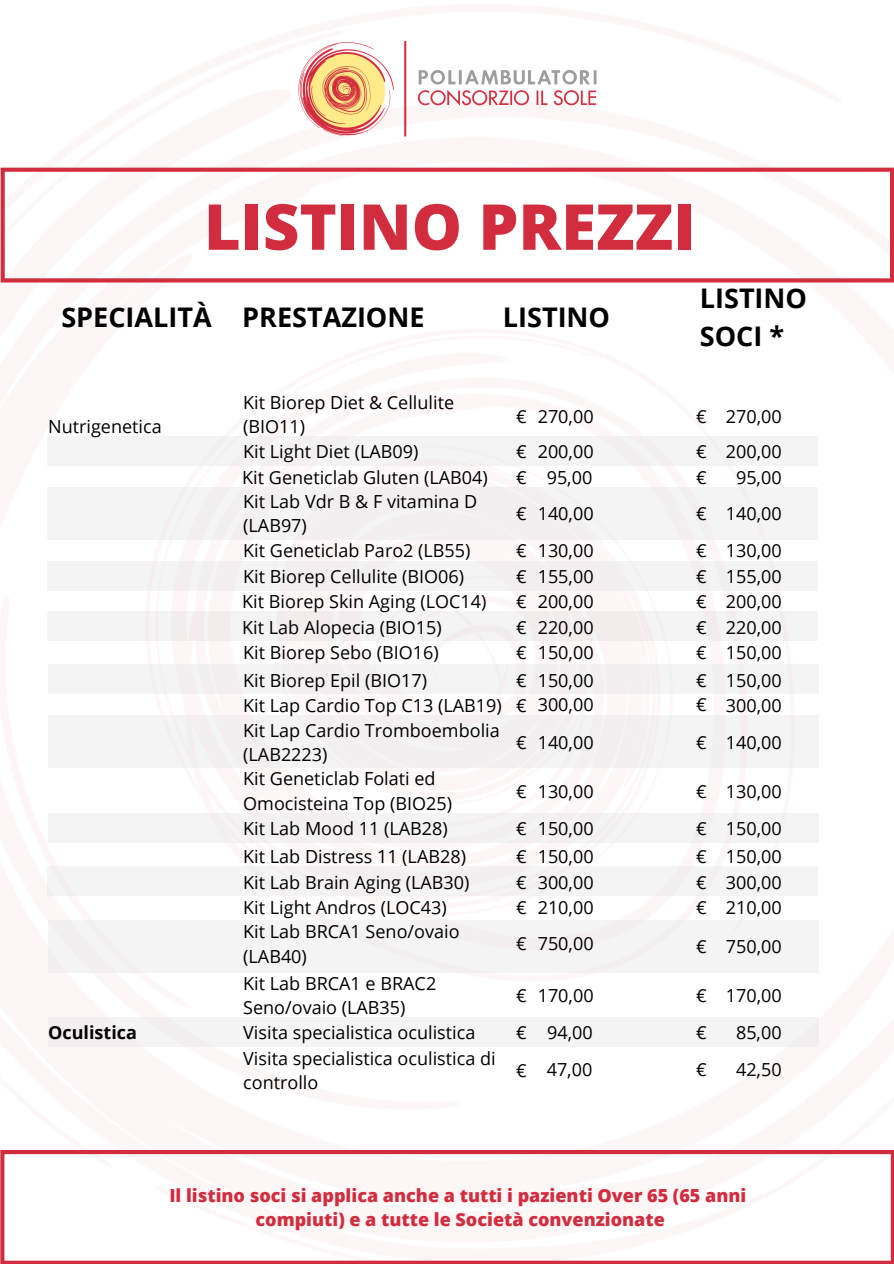
<style>
.page{position:relative;width:894px;height:1264px;background:#fff}
.page>*{position:absolute;margin:0;border:0;box-sizing:border-box;transform-origin:0 0}
.t1{font:800 63.3px "Open Sans";color:#d22d3e}
.t2{font:700 27px/37.2px "Open Sans";color:#000}
.t3{font:18px/24.5px "Open Sans";color:#000}
.t4{font:800 18px/24.9px "Open Sans";color:#d22d3e;text-align:center}
.t5{font:700 18px "Open Sans";color:#000}
</style>
<div class="page">
<div style="left:48px;top:1017px;width:770px;height:29px;background:#f4f4f4"></div>
<div style="left:48px;top:919px;width:770px;height:53px;background:#f4f4f4"></div>
<div style="left:48px;top:812px;width:770px;height:30px;background:#f4f4f4"></div>
<div style="left:47px;top:561px;width:770px;height:29px;background:#f4f4f4"></div>
<div style="left:47px;top:486px;width:770px;height:53px;background:#f4f4f4"></div>
<div style="left:48px;top:436px;width:770px;height:29px;background:#f4f4f4"></div>
<div style="left:48px;top:715px;width:770px;height:53px;background:#f4f3f3"></div>
<img style="left:285px;top:33px;width:324px;height:112px">
<svg style="left:1px;top:168px;width:892px;height:114px"></svg>
<svg style="left:0;top:1149px;width:893px;height:114px"></svg>
<div style="left:48px;top:664px;width:770px;height:30px;background:#f4f4f4"></div>
<div style="left:47px;top:866px;width:770px;height:29px;background:#f4f4f4"></div>
<h1 class="t1" style="left:204px;top:182px;width:492px">LISTINO PREZZI</h1>
<h2 class="t2" style="left:61px;top:298px;width:364px">SPECIALITÀ PRESTAZIONE</h2>
<h2 class="t2" style="left:503px;top:298px;width:109px">LISTINO</h2>
<h2 class="t2" style="left:699px;top:279px;width:109px">LISTINO<br>SOCI *</h2>
<p class="t3" style="left:48px;top:414px;width:115px">Nutrigenetica</p>
<p class="t3" style="left:243px;top:389px;width:212px">Kit Biorep Diet &amp; Cellulite (BIO11)<br>Kit Light Diet (LAB09)</p>
<p class="t3" style="left:537px;top:403px;width:57px">270,00</p>
<p class="t3" style="left:725px;top:403px;width:57px">270,00</p>
<p class="t3" style="left:516px;top:403px;width:12px">€</p>
<p class="t3" style="left:696px;top:398px;width:12px;line-height:35.5px">€ €</p>
<p class="t3" style="left:696px;top:464px;width:12px">€</p>
<p class="t3" style="left:537px;top:439px;width:57px">200,00</p>
<p class="t3" style="left:725px;top:439px;width:57px">200,00</p>
<p class="t3" style="left:516px;top:439px;width:12px;line-height:25.2px">€ €</p>
<p class="t3" style="left:516px;top:495px;width:12px;line-height:36.6px">€ €</p>
<p class="t3" style="left:516px;top:563px;width:79px;line-height:25.2px">€<br>€<br>€<br>€ 150,00</p>
<p class="t3" style="left:242px;top:464px;width:247px">Kit Geneticlab Gluten (LAB04)<br>Kit Lab Vdr B &amp; F vitamina D (LAB97)</p>
<p class="t3" style="left:546px;top:464px;width:47px">95,00</p>
<p class="t3" style="left:735px;top:464px;width:47px">95,00</p>
<p class="t3" style="left:537px;top:501px;width:57px">140,00</p>
<p class="t3" style="left:696px;top:501px;width:87px">€ 140,00</p>
<p class="t3" style="left:243px;top:537px;width:229px">Kit Geneticlab Paro2 (LB55)</p>
<p class="t3" style="left:537px;top:537px;width:57px">130,00</p>
<p class="t3" style="left:725px;top:537px;width:57px">130,00</p>
<p class="t3" style="left:243px;top:564px;width:222px">Kit Biorep Cellulite (BIO06)</p>
<p class="t3" style="left:537px;top:564px;width:57px">155,00</p>
<p class="t3" style="left:696px;top:564px;width:87px">€ 155,00</p>
<p class="t3" style="left:242px;top:589px;width:245px">Kit Biorep Skin Aging (LOC14)</p>
<p class="t3" style="left:537px;top:589px;width:57px">200,00</p>
<p class="t3" style="left:696px;top:589px;width:87px">€ 200,00</p>
<p class="t3" style="left:242px;top:614px;width:201px">Kit Lab Alopecia (BIO15)</p>
<p class="t3" style="left:537px;top:614px;width:57px">220,00</p>
<p class="t3" style="left:725px;top:614px;width:57px">220,00</p>
<p class="t3" style="left:243px;top:639px;width:197px">Kit Biorep Sebo (BIO16)</p>
<p class="t3" style="left:696px;top:537px;width:12px">€</p>
<p class="t3" style="left:696px;top:614px;width:12px">€</p>
<p class="t3" style="left:696px;top:639px;width:87px">€ 150,00</p>
<p class="t3" style="left:243px;top:667px;width:185px">Kit Biorep Epil (BIO17)</p>
<p class="t3" style="left:516px;top:667px;width:79px">€ 150,00</p>
<p class="t3" style="left:696px;top:667px;width:87px">€ 150,00</p>
<p class="t3" style="left:243px;top:693px;width:352px">Kit Lap Cardio Top C13 (LAB19) € 300,00</p>
<p class="t3" style="left:696px;top:693px;width:87px">€ 300,00</p>
<p class="t3" style="left:243px;top:717px;width:258px">Kit Lap Cardio Tromboembolia (LAB2223)</p>
<p class="t3" style="left:516px;top:729px;width:79px">€ 140,00</p>
<p class="t3" style="left:696px;top:729px;width:87px">€ 140,00</p>
<p class="t3" style="left:243px;top:766px;width:210px">Kit Geneticlab Folati ed<br>Omocisteina Top (BIO25)</p>
<p class="t3" style="left:516px;top:778px;width:79px">€ 130,00</p>
<p class="t3" style="left:696px;top:778px;width:87px">€ 130,00</p>
<p class="t3" style="left:243px;top:815px;width:206px">Kit Lab Mood 11 (LAB28)</p>
<p class="t3" style="left:516px;top:815px;width:79px">€ 150,00</p>
<p class="t3" style="left:696px;top:815px;width:87px">€ 150,00</p>
<p class="t3" style="left:243px;top:843px;width:224px">Kit Lab Distress 11 (LAB28)</p>
<p class="t3" style="left:516px;top:843px;width:79px">€ 150,00</p>
<p class="t3" style="left:696px;top:843px;width:87px">€ 150,00</p>
<p class="t3" style="left:243px;top:869px;width:228px">Kit Lab Brain Aging (LAB30)</p>
<p class="t3" style="left:516px;top:869px;width:79px">€ 300,00</p>
<p class="t3" style="left:696px;top:869px;width:87px">€ 300,00</p>
<p class="t3" style="left:243px;top:894px;width:205px">Kit Light Andros (LOC43)</p>
<p class="t3" style="left:516px;top:894px;width:79px">€ 210,00</p>
<p class="t3" style="left:696px;top:894px;width:87px">€ 210,00</p>
<p class="t3" style="left:516px;top:931px;width:12px">€</p>
<p class="t3" style="left:243px;top:919px;width:218px">Kit Lab BRCA1 Seno/ovaio (LAB40)</p>
<p class="t3" style="left:537px;top:931px;width:57px">750,00</p>
<p class="t3" style="left:696px;top:933px;width:87px">€ 750,00</p>
<p class="t3" style="left:243px;top:970px;width:194px">Kit Lab BRCA1 e BRAC2<br>Seno/ovaio (LAB35)</p>
<p class="t3" style="left:516px;top:982px;width:79px">€ 170,00</p>
<p class="t3" style="left:696px;top:982px;width:87px">€ 170,00</p>
<p class="t3" style="left:547px;top:1020px;width:47px">94,00</p>
<p class="t3" style="left:516px;top:1057px;width:12px">€</p>
<p class="t3" style="left:696px;top:1056px;width:12px">€</p>
<p class="t5" style="left:48px;top:1020px;width:90px">Oculistica</p>
<p class="t3" style="left:735px;top:1020px;width:47px">85,00</p>
<p class="t3" style="left:546px;top:1056px;width:47px">47,00</p>
<p class="t3" style="left:735px;top:1056px;width:47px">42,50</p>
<p class="t3" style="left:243px;top:1020px;width:233px">Visita specialistica oculistica</p>
<p class="t3" style="left:516px;top:1020px;width:12px">€</p>
<p class="t3" style="left:696px;top:1020px;width:12px">€</p>
<p class="t3" style="left:243px;top:1045px;width:254px">Visita specialistica oculistica di controllo</p>
<p class="t4" style="left:169px;top:1182px;width:578px">Il listino soci si applica anche a tutti i pazienti Over 65 (65 anni compiuti) e a tutte le Società convenzionate</p>
</div>
